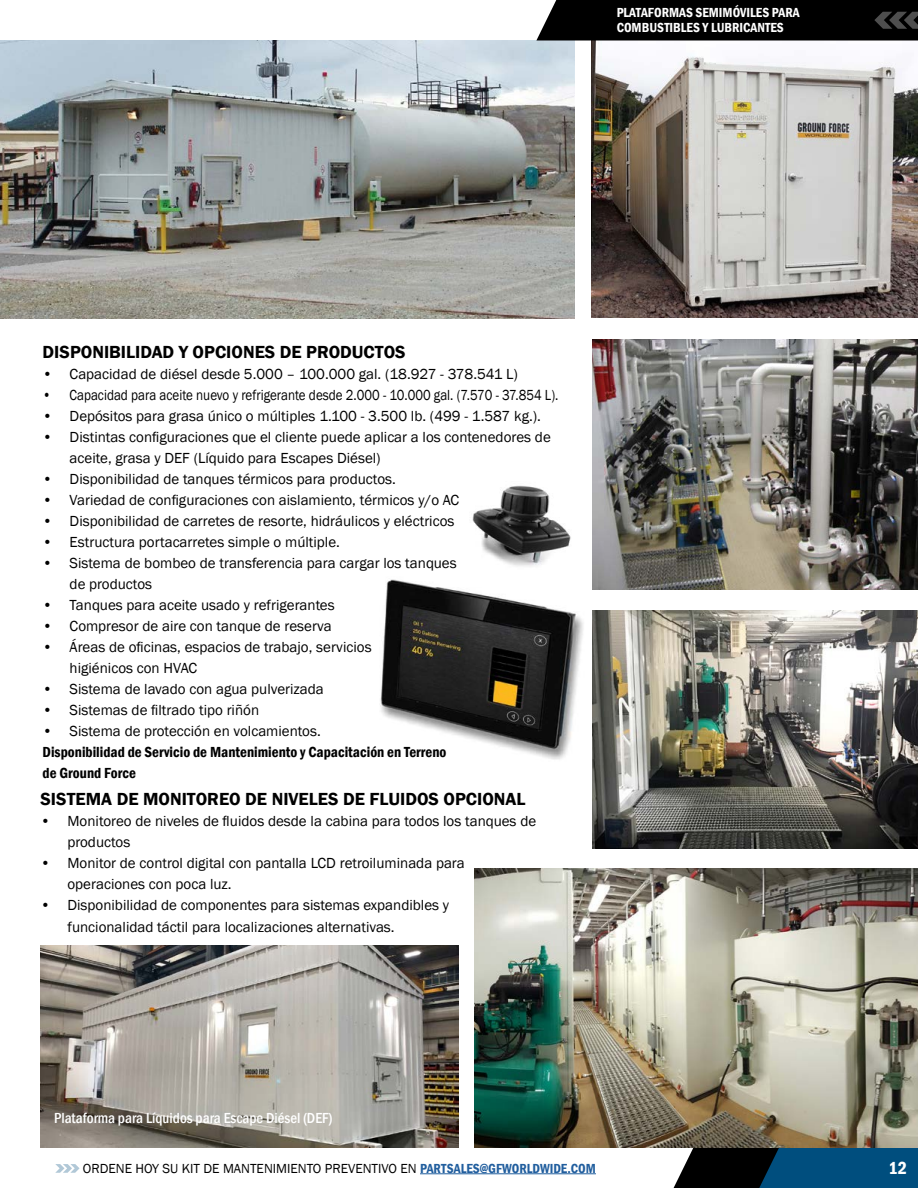
<style>
.page{position:relative;width:918px;height:1188px;background:#fff}
.page>*{position:absolute;margin:0;border:0;box-sizing:border-box;transform-origin:0 0}
.t1{font:600 18px "Franklin Gothic";color:#000}
.t2{font:600 condensed 18px "Franklin Gothic";color:#fff}
.t3{font:15px/21px "Franklin Gothic";color:#000}
.t4{font:15px "Franklin Gothic";color:#000;scale:.87 1}
.t5{font:600 condensed 15px/21px "Franklin Gothic";color:#000}
.t6{font:500 condensed 15px "Franklin Gothic";color:#fff}
.t7{font:13.5px "Franklin Gothic";color:#000}
.t8{font:600 condensed 13.5px "Franklin Gothic";color:#fff}
.s1{font-weight:600;font-stretch:condensed;color:#215e9e}
</style>
<div class="page">
<img style="left:0;top:40px;width:574px;height:279px">
<img style="left:380px;top:579px;width:203px;height:181px">
<img style="left:592px;top:40px;width:326px;height:278px">
<svg style="left:674px;top:1148px;width:244px;height:40px;background:#0a3957"></svg>
<img style="left:472px;top:485px;width:99px;height:82px">
<img style="left:40px;top:945px;width:419px;height:203px">
<img style="left:592px;top:611px;width:326px;height:238px">
<img style="left:592px;top:339px;width:326px;height:250px">
<img style="left:474px;top:869px;width:444px;height:279px">
<hr style="left:420px;top:1173px;width:176px;height:1px;background:#215e9e">
<svg style="left:55px;top:1164px;width:25px;height:9px"></svg>
<div style="left:536px;top:0;width:382px;height:40px;background:#000"></div>
<p class="t8" style="left:617px;top:4px;width:184px">PLATAFORMAS SEMIMÓVILES PARA</p>
<p class="t8" style="left:617px;top:19px;width:169px">COMBUSTIBLES Y LUBRICANTES</p>
<p class="t1" style="left:43px;top:341px;width:365px">DISPONIBILIDAD Y OPCIONES DE PRODUCTOS</p>
<p class="t3" style="left:43px;top:364px;width:477px">• Capacidad de diésel desde 5.000 – 100.000 gal. (18.927 - 378.541 L)</p>
<p class="t4" style="left:43px;top:386px;width:594px">• Capacidad para aceite nuevo y refrigerante desde 2.000 - 10.000 gal. (7.570 - 37.854 L).</p>
<p class="t3" style="left:43px;top:406px;width:500px">• Depósitos para grasa único o múltiples 1.100 - 3.500 lb. (499 - 1.587 kg.).</p>
<p class="t3" style="left:70px;top:427px;width:483px;text-indent:-27px">• Distintas configuraciones que el cliente puede aplicar a los contenedores de aceite, grasa y DEF (Líquido para Escapes Diésel)</p>
<p class="t3" style="left:43px;top:469px;width:355px">• Disponibilidad de tanques térmicos para productos.</p>
<p class="t3" style="left:43px;top:490px;width:418px">• Variedad de configuraciones con aislamiento, térmicos y/o AC</p>
<p class="t3" style="left:43px;top:511px;width:413px">• Disponibilidad de carretes de resorte, hidráulicos y eléctricos</p>
<p class="t3" style="left:43px;top:532px;width:299px">• Estructura portacarretes simple o múltiple.</p>
<p class="t3" style="left:70px;top:553px;width:389px;text-indent:-27px">• Sistema de bombeo de transferencia para cargar los tanques de productos</p>
<p class="t3" style="left:43px;top:595px;width:294px">• Tanques para aceite usado y refrigerantes</p>
<p class="t3" style="left:43px;top:616px;width:291px">• Compresor de aire con tanque de reserva</p>
<p class="t3" style="left:70px;top:637px;width:303px;text-indent:-27px">• Áreas de oficinas, espacios de trabajo, servicios higiénicos con HVAC</p>
<p class="t3" style="left:43px;top:679px;width:283px">• Sistema de lavado con agua pulverizada</p>
<p class="t3" style="left:43px;top:700px;width:218px">• Sistemas de filtrado tipo riñón</p>
<p class="t3" style="left:43px;top:721px;width:280px">• Sistema de protección en volcamientos.</p>
<p class="t5" style="left:43px;top:741px;width:405px">Disponibilidad de Servicio de Mantenimiento y Capacitación en Terreno de Ground Force</p>
<p class="t1" style="left:40px;top:788px;width:487px">SISTEMA DE MONITOREO DE NIVELES DE FLUIDOS OPCIONAL</p>
<p class="t3" style="left:68px;top:811px;width:470px;text-indent:-27px">• Monitoreo de niveles de fluidos desde la cabina para todos los tanques de productos</p>
<p class="t3" style="left:68px;top:853px;width:399px;text-indent:-27px">• Monitor de control digital con pantalla LCD retroiluminada para operaciones con poca luz.</p>
<p class="t3" style="left:68px;top:895px;width:383px;line-height:21.6px;text-indent:-27px">• Disponibilidad de componentes para sistemas expandibles y funcionalidad táctil para localizaciones alternativas.</p>
<p class="t6" style="left:54px;top:1108px;width:280px">Plataforma para Líquidos para Escape Diésel (DEF)</p>
<p class="t7" style="left:83px;top:1160px;width:514px">ORDENE HOY SU KIT DE MANTENIMIENTO PREVENTIVO EN <span class="s1">PARTSALES@GFWORLDWIDE.COM</span></p>
<p class="t2" style="left:889px;top:1156px;width:20px">12</p>
</div>
